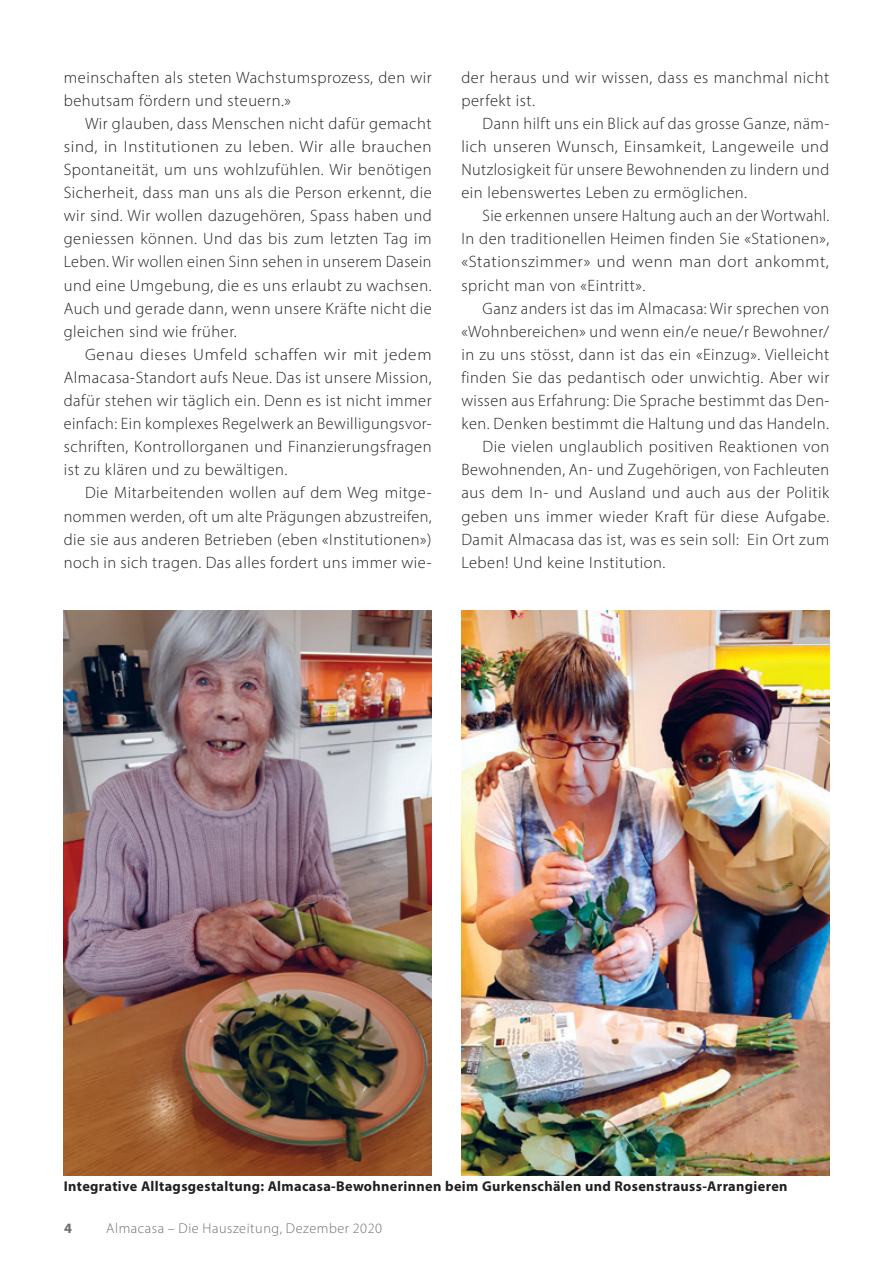
<style>
.page{position:relative;width:893px;height:1263px;background:#fff}
.page>*{position:absolute;margin:0;border:0;box-sizing:border-box;transform-origin:0 0}
.t1{font:300 16.5px/23.1px "Myriad Pro";letter-spacing:.03em;color:#231f20;text-align:justify}
.t2{font:300 16.5px/23.1px "Myriad Pro";letter-spacing:.03em;color:#231f20;text-align:justify;scale:1.05 1}
.t3{font:700 14.25px "Myriad Pro";letter-spacing:.025em;color:#231f20}
.t4{font:300 14.25px "Myriad Pro";letter-spacing:.04em;color:#6c6d70}
.t5{font:700 14.25px "Myriad Pro";color:#6c6d70}
</style>
<div class="page">
<img style="left:461px;top:610px;width:368px;height:566px">
<img style="left:64px;top:610px;width:368px;height:566px">
<p class="t1" style="left:64px;top:65px;width:369px">meinschaften als steten Wachstumsprozess, den wir behutsam fördern und steuern.»</p>
<p class="t1" style="left:64px;top:112px;width:369px;text-indent:21px">Wir glauben, dass Menschen nicht dafür gemacht sind, in Institutionen zu leben. Wir alle brauchen Spontaneität, um uns wohlzufühlen. Wir benötigen Sicherheit, dass man uns als die Person erkennt, die wir sind. Wir wollen dazugehören, Spass haben und geniessen können. Und das bis zum letzten Tag im Leben. Wir wollen einen Sinn sehen in unserem Dasein und eine Umgebung, die es uns erlaubt zu wachsen.<br>Auch und gerade dann, wenn unsere Kräfte nicht die gleichen sind wie früher.</p>
<p class="t2" style="left:64px;top:343px;width:352px;text-indent:21px">Genau dieses Umfeld schaffen wir mit jedem Almacasa-Standort aufs Neue. Das ist unsere Mission, dafür stehen wir täglich ein. Denn es ist nicht immer einfach: Ein komplexes Regelwerk an Bewilligungsvor&shy;schriften, Kontrollorganen und Finanzierungsfragen ist zu klären und zu bewältigen.</p>
<p class="t1" style="left:64px;top:481px;width:369px;text-indent:21px">Die Mitarbeitenden wollen auf dem Weg mitge&shy;nommen werden, oft um alte Prägungen abzustreifen, die sie aus anderen Betrieben (eben «Institutionen») noch in sich tragen. Das alles fordert uns immer wie-</p>
<p class="t1" style="left:461px;top:65px;width:369px">der heraus und wir wissen, dass es manchmal nicht perfekt ist.</p>
<p class="t1" style="left:461px;top:112px;width:369px;text-indent:21px">Dann hilft uns ein Blick auf das grosse Ganze, näm&shy;lich unseren Wunsch, Einsamkeit, Langeweile und Nutzlosigkeit für unsere Bewohnenden zu lindern und ein lebenswertes Leben zu ermöglichen.</p>
<p class="t1" style="left:461px;top:204px;width:369px;text-indent:21px">Sie erkennen unsere Haltung auch an der Wortwahl.<br>In den traditionellen Heimen finden Sie «Stationen», «Stationszimmer» und wenn man dort ankommt, spricht man von «Eintritt».</p>
<p class="t1" style="left:483px;top:296px;width:348px">Ganz anders ist das im Almacasa: Wir sprechen von</p>
<p class="t1" style="left:461px;top:320px;width:369px">«Wohnbereichen» und wenn ein/e neue/r Bewohner/</p>
<p class="t1" style="left:461px;top:343px;width:369px">in zu uns stösst, dann ist das ein «Einzug». Vielleicht</p>
<p class="t1" style="left:461px;top:366px;width:369px">finden Sie das pedantisch oder unwichtig. Aber wir</p>
<p class="t1" style="left:461px;top:389px;width:369px">wissen aus Erfahrung: Die Sprache bestimmt das Den-</p>
<p class="t1" style="left:461px;top:412px;width:369px">ken. Denken bestimmt die Haltung und das Handeln.</p>
<p class="t1" style="left:483px;top:435px;width:348px">Die vielen unglaublich positiven Reaktionen von</p>
<p class="t1" style="left:461px;top:458px;width:369px">Bewohnenden, An- und Zugehörigen, von Fachleuten</p>
<p class="t1" style="left:461px;top:481px;width:369px">aus dem In- und Ausland und auch aus der Politik</p>
<p class="t1" style="left:461px;top:504px;width:369px">geben uns immer wieder Kraft für diese Aufgabe.</p>
<p class="t1" style="left:461px;top:527px;width:369px">Damit Almacasa das ist, was es sein soll: Ein Ort zum</p>
<p class="t1" style="left:461px;top:551px;width:205px">Leben! Und keine Institution.</p>
<p class="t3" style="left:64px;top:1177px;width:725px">Integrative Alltagsgestaltung: Almacasa-Bewohnerinnen beim Gurkenschälen und Rosenstrauss-Arrangieren</p>
<p class="t5" style="left:64px;top:1219px;width:9px">4</p>
<p class="t4" style="left:106px;top:1220px;width:278px">Almacasa – Die Hauszeitung, Dezember 2020</p>
</div>
